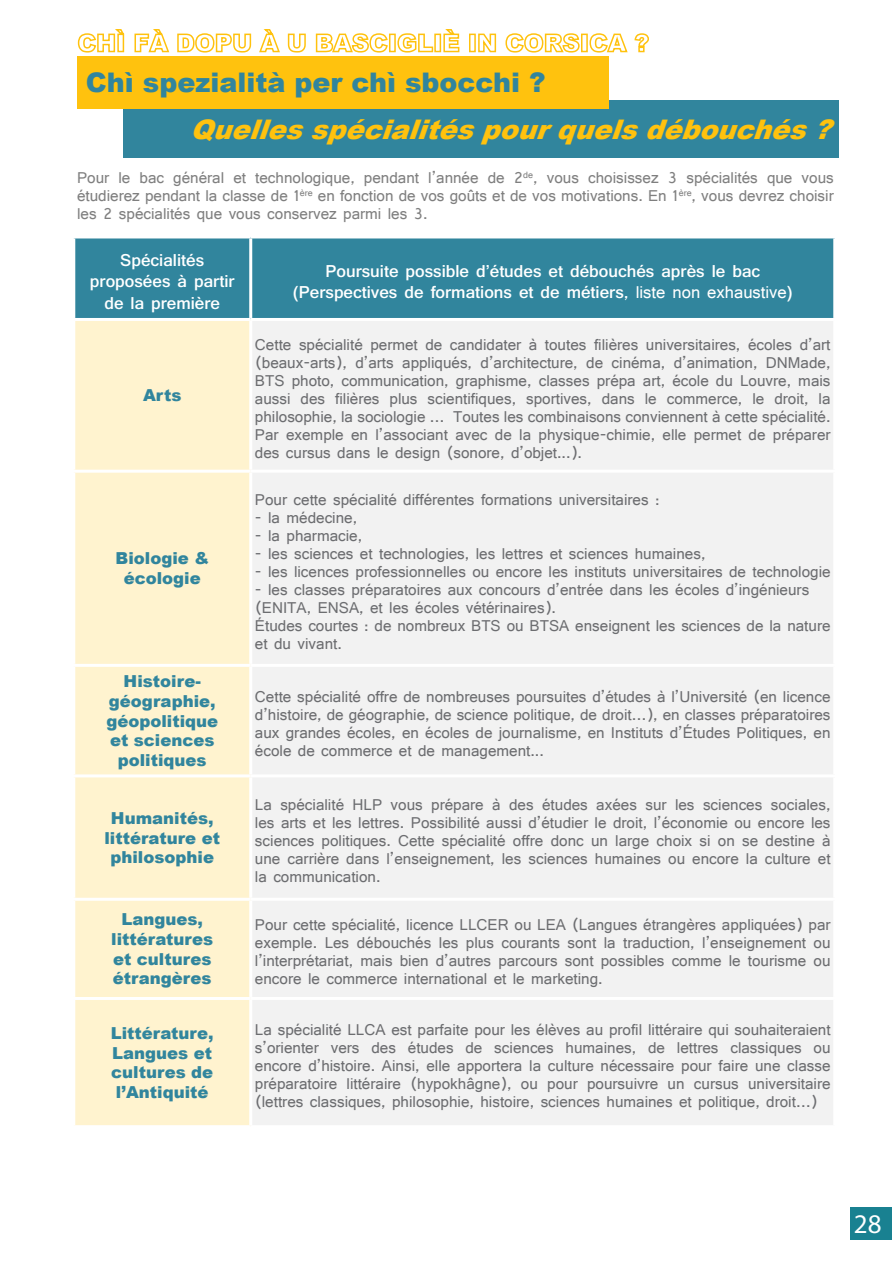
<style>
.page{position:relative;width:893px;height:1263px;background:#fff}
.page>*{position:absolute;margin:0;border:0;box-sizing:border-box;transform-origin:0 0}
.t1{font:italic 900 27px "Arial";color:#ffc20e}
.t2{font:900 27px "Arial";color:#31859d}
.t3{font:27px "Myriad Pro";color:#fff}
.t4{font:700 18px/21.6px "Shruti";color:#fff;text-align:center}
.t5{font:16.5px/18px "Shruti";color:#6c6d70;text-align:justify}
.t6{font:16.5px/18px "Shruti";color:#7f7f7f;text-align:justify}
.t7{font:900 16.5px/19.8px "Arial";color:#31859d;text-align:center}
.s1{font-weight:400}
</style>
<div class="page">
<div style="left:850px;top:1206px;width:41px;height:33px;background:#198191"></div>
<div style="left:75px;top:238px;width:758px;height:80px;background:#31859d"></div>
<div style="left:75px;top:321px;width:174px;height:804px;background:#fff3cf"></div>
<div style="left:253px;top:321px;width:580px;height:804px;background:#f2f2f2"></div>
<hr style="left:249px;top:238px;width:3px;height:80px;background:#fff">
<hr style="left:72px;top:470px;width:179px;height:3px;background:#fff">
<hr style="left:251px;top:470px;width:585px;height:3px;background:#fff">
<hr style="left:72px;top:664px;width:179px;height:3px;background:#fff">
<hr style="left:251px;top:664px;width:585px;height:3px;background:#fff">
<hr style="left:72px;top:774px;width:179px;height:3px;background:#fff">
<hr style="left:251px;top:774px;width:585px;height:3px;background:#fff">
<hr style="left:72px;top:898px;width:179px;height:3px;background:#fff">
<hr style="left:251px;top:898px;width:585px;height:3px;background:#fff">
<hr style="left:72px;top:997px;width:179px;height:3px;background:#fff">
<hr style="left:251px;top:997px;width:585px;height:3px;background:#fff">
<div style="left:123px;top:100px;width:716px;height:58px;background:#31859d"></div>
<div style="left:77px;top:57px;width:532px;height:52px;background:#ffc20e"></div>
<svg style="left:77px;top:29px;width:48px;height:24px"></svg>
<svg style="left:134px;top:29px;width:36px;height:24px"></svg>
<svg style="left:177px;top:33px;width:75px;height:20px"></svg>
<svg style="left:259px;top:29px;width:21px;height:24px"></svg>
<svg style="left:287px;top:33px;width:19px;height:20px"></svg>
<svg style="left:315px;top:33px;width:73px;height:20px"></svg>
<div style="left:389px;top:34px;width:7px;height:18px;border:2px solid #ffc20e"></div>
<svg style="left:397px;top:33px;width:37px;height:20px"></svg>
<div style="left:434px;top:34px;width:7px;height:18px;border:2px solid #ffc20e"></div>
<svg style="left:443px;top:29px;width:17px;height:24px"></svg>
<div style="left:469px;top:34px;width:7px;height:18px;border:2px solid #ffc20e"></div>
<svg style="left:478px;top:33px;width:19px;height:20px"></svg>
<svg style="left:505px;top:33px;width:75px;height:20px"></svg>
<div style="left:581px;top:34px;width:7px;height:18px;border:2px solid #ffc20e"></div>
<svg style="left:589px;top:33px;width:60px;height:20px"></svg>
<h1 class="t2" style="left:86px;top:63px;width:461px">Chì spezialità per chì sbocchi ?</h1>
<h1 class="t1" style="left:190px;top:110px;width:655px">Quellesspécialitéspourquelsdébouchés?</h1>
<p class="t6" style="left:77px;top:169px;width:758px">Pour le bac général et technologique, pendant l’année de 2<sup>de</sup>, vous choisissez 3 spécialités que vous étudierez pendant la classe de 1<sup>ère</sup> en fonction de vos goûts et de vos motivations. En 1<sup>ère</sup>, vous devrez choisir les 2 spécialités que vous conservez parmi les 3.</p>
<p class="t4" style="left:90px;top:249px;width:146px">Spécialités proposées à partir de la première</p>
<p class="t4" style="left:293px;top:260px;width:501px">Poursuite possible d’études et débouchés après le bac (Perspectives de formations et de métiers<span class="s1">, liste non exhaustive</span>)</p>
<p class="t7" style="left:143px;top:385px;width:40px">Arts</p>
<p class="t7" style="left:115px;top:548px;width:95px">Biologie &amp; écologie</p>
<p class="t7" style="left:106px;top:671px;width:113px">Histoire&shy;géographie, géopolitique et sciences politiques</p>
<p class="t7" style="left:104px;top:807px;width:117px">Humanités, littérature et philosophie</p>
<p class="t5" style="left:255px;top:335px;width:577px">Cette spécialité permet de candidater à toutes filières universitaires, écoles d’art (beaux-arts), d’arts appliqués, d’architecture, de cinéma, d’animation, DNMade, BTS photo, communication, graphisme, classes prépa art, école du Louvre, mais aussi des filières plus scientifiques, sportives, dans le commerce, le droit, la philosophie, la sociologie … Toutes les combinaisons conviennent à cette spécialité.<br>Par exemple en l’associant avec de la physique-chimie, elle permet de préparer des cursus dans le design (sonore, d’objet...).</p>
<p class="t5" style="left:255px;top:490px;width:406px">Pour cette spécialité différentes formations universitaires :</p>
<p class="t5" style="left:255px;top:508px;width:104px">- la médecine,</p>
<p class="t5" style="left:255px;top:526px;width:109px">- la pharmacie,</p>
<p class="t5" style="left:255px;top:544px;width:452px">- les sciences et technologies, les lettres et sciences humaines,</p>
<p class="t5" style="left:255px;top:562px;width:577px">- les licences professionnelles ou encore les instituts universitaires de technologie</p>
<p class="t5" style="left:255px;top:580px;width:577px;text-align:left">- les classes préparatoires aux concours d’entrée dans les écoles d’ingénieurs (ENITA, ENSA, et les écoles vétérinaires).<br>Études courtes : de nombreux BTS ou BTSA enseignent les sciences de la nature et du vivant.</p>
<p class="t5" style="left:255px;top:687px;width:577px">Cette spécialité offre de nombreuses poursuites d’études à l’Université (en licence d’histoire, de géographie, de science politique, de droit…), en classes préparatoires aux grandes écoles, en écoles de journalisme, en Instituts d’Études Politiques, en école de commerce et de management...</p>
<p class="t5" style="left:255px;top:795px;width:577px">La spécialité HLP vous prépare à des études axées sur les sciences sociales, les arts et les lettres. Possibilité aussi d’étudier le droit, l’économie ou encore les sciences politiques. Cette spécialité offre donc un large choix si on se destine à une carrière dans l’enseignement, les sciences humaines ou encore la culture et la communication.</p>
<p class="t7" style="left:111px;top:909px;width:103px">Langues, littératures et cultures étrangères</p>
<p class="t5" style="left:255px;top:915px;width:577px">Pour cette spécialité, licence LLCER ou LEA (Langues étrangères appliquées) par exemple. Les débouchés les plus courants sont la traduction, l’enseignement ou l’interprétariat, mais bien d’autres parcours sont possibles comme le tourisme ou encore le commerce international et le marketing.</p>
<p class="t7" style="left:111px;top:1022px;width:104px;text-align:justify">Littérature, Langues et cultures de l’Antiquité</p>
<p class="t5" style="left:255px;top:1020px;width:577px">La spécialité LLCA est parfaite pour les élèves au profil littéraire qui souhaiteraient s’orienter vers des études de sciences humaines, de lettres classiques ou encore d’histoire. Ainsi, elle apportera la culture nécessaire pour faire une classe préparatoire littéraire (hypokhâgne), ou pour poursuivre un cursus universitaire (lettres classiques, philosophie, histoire, sciences humaines et politique, droit…)</p>
<h1 class="t3" style="left:854px;top:1207px;width:29px">28</h1>
</div>
